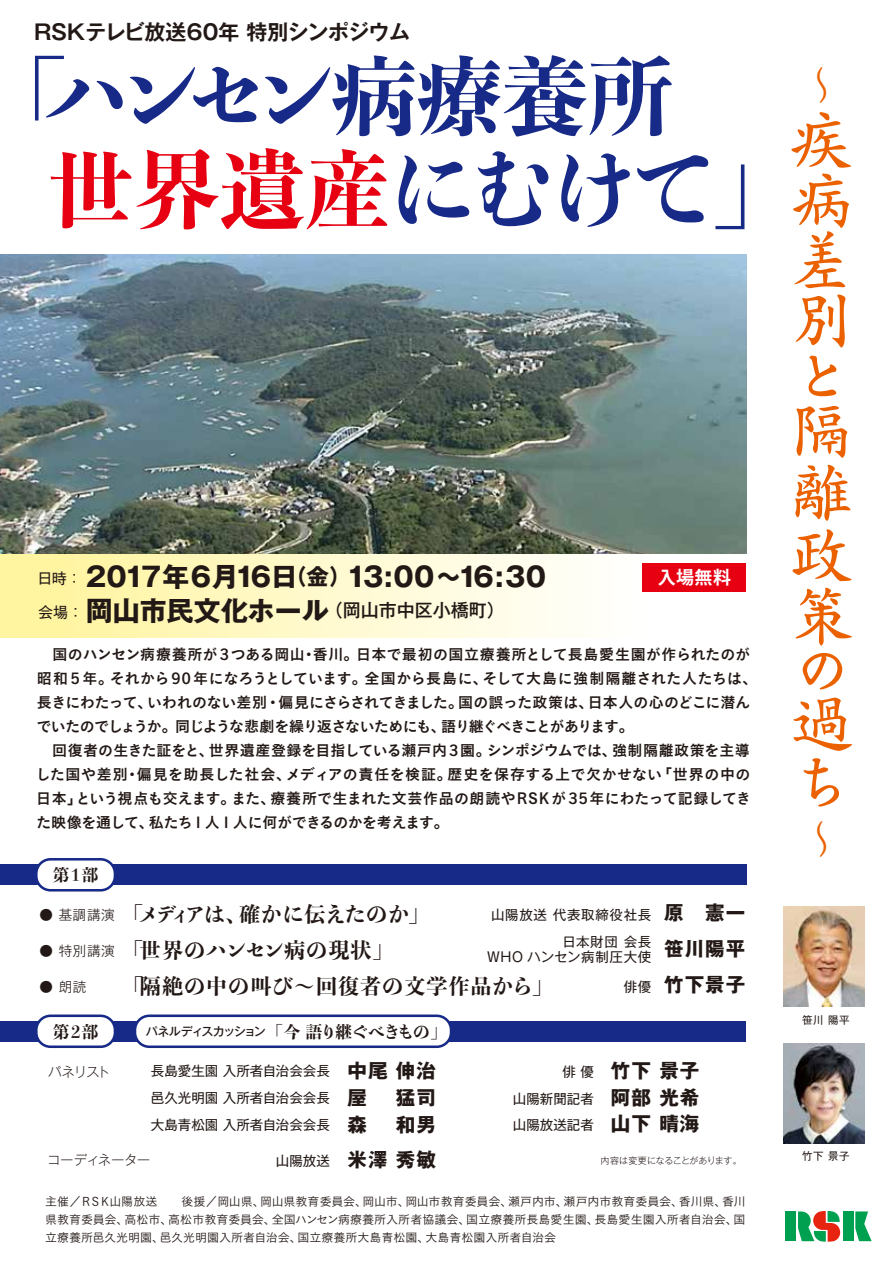
<style>
.page{position:relative;width:893px;height:1263px;background:#fff}
.page>*{position:absolute;margin:0;border:0;box-sizing:border-box;transform-origin:0 0}
.t1{font:85.5px/93px "P Bunkyu Md Min Std EB";letter-spacing:-.03em;color:#172a88}
.t2{font:700 65.85px/59.8px "RA Hana Renge Std";color:#eb6100;text-align:justify}
.t3{font:700 39.6px "RA Hana Renge Std";color:#eb6100}
.t4{font:700 27px "Gothic MB101 Pr 5";letter-spacing:-.24em;color:#221815}
.t5{font:21px "P Bunkyu Md Min Std EB";letter-spacing:.05em;color:#221815}
.t6{font:21px "P Bunkyu Md Min Std EB";letter-spacing:-.035em;color:#221815}
.t7{font:700 21px "Gothic MB101 Pr 5 De";letter-spacing:-.03em;color:#221815}
.t8{font:700 19.5px "Gothic MB101 Pr 5";letter-spacing:.05em;color:#221815}
.t9{font:500 18px "Gothic MB101 Pr 5";color:#221815}
.t10{font:700 18px "Koz Go Pr 6 N";color:#fff}
.t11{font:16.5px "P Bunkyu Md Min Std EB";letter-spacing:-.08em;color:#221815}
.t12{font:16.5px "P Bunkyu Md Min Std EB";letter-spacing:-.1em;color:#221815}
.t13{font:15px/24px "Koburina Go Std W6";letter-spacing:-.01em;color:#221815}
.t14{font:13.5px/27.2px "Gothic MB101 Pr 5";color:#221815}
.t15{font:13.5px "Gothic MB101 Pr 5";letter-spacing:.05em;color:#221815}
.t16{font:300 13.5px "Gothic MB101 Pr 5";letter-spacing:-.025em;color:#221815}
.t17{font:12px/18px "Koburina Go Std W3";color:#221815;text-align:justify}
.t18{font:500 12px "Gothic MB101 Pr 5";letter-spacing:-.105em;color:#221815}
.t19{font:10.5px "Gothic MB101 Pr 5";letter-spacing:.05em;color:#221815}
.t20{font:300 9px "Gothic MB101 Pr 5";letter-spacing:-.025em;color:#221815}
.s1{color:#e60012}
.s2{font-weight:400;font-size:15px}
.s3{font-size:22.5px}
.s4{font-weight:700;font-size:27px}
.s5{font-family:"Gothic MB101 Pr 5";font-weight:300;font-size:13.5px}
.s6{font-weight:700;font-size:19.5px}
.s7{font-weight:400;font-size:13.5px}
</style>
<div class="page">
<div style="left:0;top:540px;width:746px;height:98px;background:linear-gradient(to right,#fff49c,#fff)"></div>
<div style="left:0;top:865px;width:746px;height:20px;background:#172a88"></div>
<img style="left:0;top:255px;width:746px;height:299px">
<div style="left:785px;top:1211px;width:11px;height:30px;background:#00a051"></div>
<div style="left:843px;top:1211px;width:11px;height:30px;background:#00a051"></div>
<svg style="left:855px;top:1211px;width:17px;height:30px"></svg>
<svg style="left:798px;top:1211px;width:42px;height:31px"></svg>
<div style="left:36px;top:859px;width:79px;height:31px;background:#fff;border-radius:14px"></div>
<div style="left:35px;top:858px;width:81px;height:33px;border:3px solid #172a88;border-radius:14px"></div>
<div style="left:0;top:1021px;width:746px;height:20px;background:#172a88"></div>
<div style="left:36px;top:1016px;width:79px;height:31px;background:#fff;border-radius:14px"></div>
<div style="left:35px;top:1014px;width:81px;height:34px;border:3px solid #172a88;border-radius:14px"></div>
<div style="left:135px;top:1016px;width:316px;height:31px;background:#fff;border-radius:14px"></div>
<div style="left:134px;top:1014px;width:318px;height:34px;border:3px solid #172a88;border-radius:14px"></div>
<img style="left:783px;top:1043px;width:81px;height:101px">
<img style="left:783px;top:906px;width:81px;height:101px">
<div style="left:643px;top:563px;width:103px;height:29px;background:#e60012"></div>
<h3 class="t7" style="left:34px;top:15px;width:378px">RSKテレビ放送６０年 特別シンポジウム</h3>
<h1 class="t1" style="left:48px;top:46px;width:751px;text-indent:-67px">「ハンセン病療養所<br><span class="s1">世界遺産</span>にむけて」</h1>
<h3 class="t4" style="left:37px;top:554px;width:513px"><span class="s2">日時：</span>２０１７年６月１６日<span class="s3">（金）</span>１３:００～１６:３０</h3>
<p class="t9" style="left:38px;top:595px;width:468px"><span class="s2">会場：</span><span class="s4">岡山市民文化ホール</span>（岡山市中区小橋町）</p>
<p class="t10" style="left:658px;top:567px;width:75px">入場無料</p>
<p class="t13" style="left:36px;top:643px;width:723px">　国のハンセン病療養所が３つある岡山･香川。日本で最初の国立療養所として長島愛生園が作られたのが昭和５年。それから９０年になろうとしています。全国から長島に、そして大島に強制隔離された人たちは、長きにわたって、いわれのない差別・偏見にさらされてきました。国の誤った政策は、日本人の心のどこに潜んでいたのでしょうか。同じような悲劇を繰り返さないためにも、語り継ぐべきことがあります。<br>　回復者の生きた証をと、世界遺産登録を目指している瀬戸内３園。シンポジウムでは、強制隔離政策を主導した国や差別･偏見を助長した社会、メディアの責任を検証。歴史を保存する上で欠かせない「世界の中の日本」という視点も交えます。また、療養所で生まれた文芸作品の朗読やRSK が３５年にわたって記録してきた映像を通して、私たち１人１人に何ができるのかを考えます。</p>
<p class="t12" style="left:53px;top:862px;width:47px">第１部</p>
<h3 class="t6" style="left:39px;top:898px;width:392px"><span class="s5">● 基調講演</span>「メディアは、確かに伝えたのか」</h3>
<p class="t15" style="left:491px;top:904px;width:256px">山陽放送 代表取締役社長 <span class="s6">原　憲一</span></p>
<p class="t16" style="left:39px;top:939px;width:77px">● 特別講演</p>
<p class="t14" style="left:562px;top:927px;width:91px">日本財団 会長</p>
<h3 class="t5" style="left:122px;top:933px;width:273px">「世界のハンセン病の現状」</h3>
<p class="t15" style="left:487px;top:945px;width:260px">WHO ハンセン病制圧大使 <sup>笹川陽平</sup></p>
<p class="t16" style="left:39px;top:975px;width:49px">● 朗読</p>
<h3 class="t5" style="left:122px;top:969px;width:433px">「隔絶の中の叫び～回復者の文学作品から」</h3>
<h3 class="t8" style="left:624px;top:968px;width:123px"><span class="s7">俳優</span> 竹下景子</h3>
<p class="t12" style="left:53px;top:1019px;width:47px">第２部</p>
<p class="t11" style="left:266px;top:1019px;width:182px">「今 語り継ぐべきもの」</p>
<p class="t16" style="left:48px;top:1060px;width:64px">パネリスト</p>
<p class="t14" style="left:151px;top:1056px;width:286px">長島愛生園 入所者自治会会長 <span class="s6">中尾 伸治</span></p>
<p class="t18" style="left:146px;top:1022px;width:122px">パネルディスカッション</p>
<p class="t14" style="left:151px;top:1083px;width:287px">邑久光明園 入所者自治会会長 <span class="s6">屋　 猛司</span>大島青松園 入所者自治会会長 <span class="s6">森　 和男</span></p>
<h3 class="t8" style="left:562px;top:1054px;width:138px"><span class="s7">俳 優</span> 竹下 景子</h3>
<p class="t14" style="left:513px;top:1084px;width:188px;line-height:26.4px">山陽新聞記者 <span class="s6">阿部 光希</span>山陽放送記者 <span class="s6">山下 晴海</span></p>
<h3 class="t3" style="left:802px;top:65px;width:26px">〜</h3>
<h2 class="t2" style="left:789px;top:112px;width:64px">疾病差別</h2>
<h2 class="t2" style="left:789px;top:350px;width:60px;line-height:53.7px">と隔</h2>
<h2 class="t2" style="left:789px;top:462px;width:65px;line-height:61.8px">離政策</h2>
<h2 class="t2" style="left:789px;top:641px;width:65px;line-height:56.4px;text-align:left">の過ち</h2>
<h3 class="t3" style="left:802px;top:819px;width:26px">〜</h3>
<p class="t19" style="left:802px;top:1011px;width:49px">笹川 陽平</p>
<p class="t16" style="left:47px;top:1149px;width:105px">コーディネーター</p>
<p class="t14" style="left:276px;top:1146px;width:161px">山陽放送 <span class="s6">米澤 秀敏</span></p>
<p class="t20" style="left:601px;top:1153px;width:143px">内容は変更になることがあります。</p>
<p class="t19" style="left:802px;top:1147px;width:49px">竹下 景子</p>
<p class="t17" style="left:45px;top:1192px;width:702px">主催／ＲＳＫ山陽放送　　後援／岡山県、岡山県教育委員会、岡山市、岡山市教育委員会、瀬戸内市、瀬戸内市教育委員会、香川県、香川県教育委員会、高松市、高松市教育委員会、全国ハンセン病療養所入所者協議会、国立療養所長島愛生園、長島愛生園入所者自治会、国立療養所邑久光明園、邑久光明園入所者自治会、国立療養所大島青松園、大島青松園入所者自治会</p>
</div>
